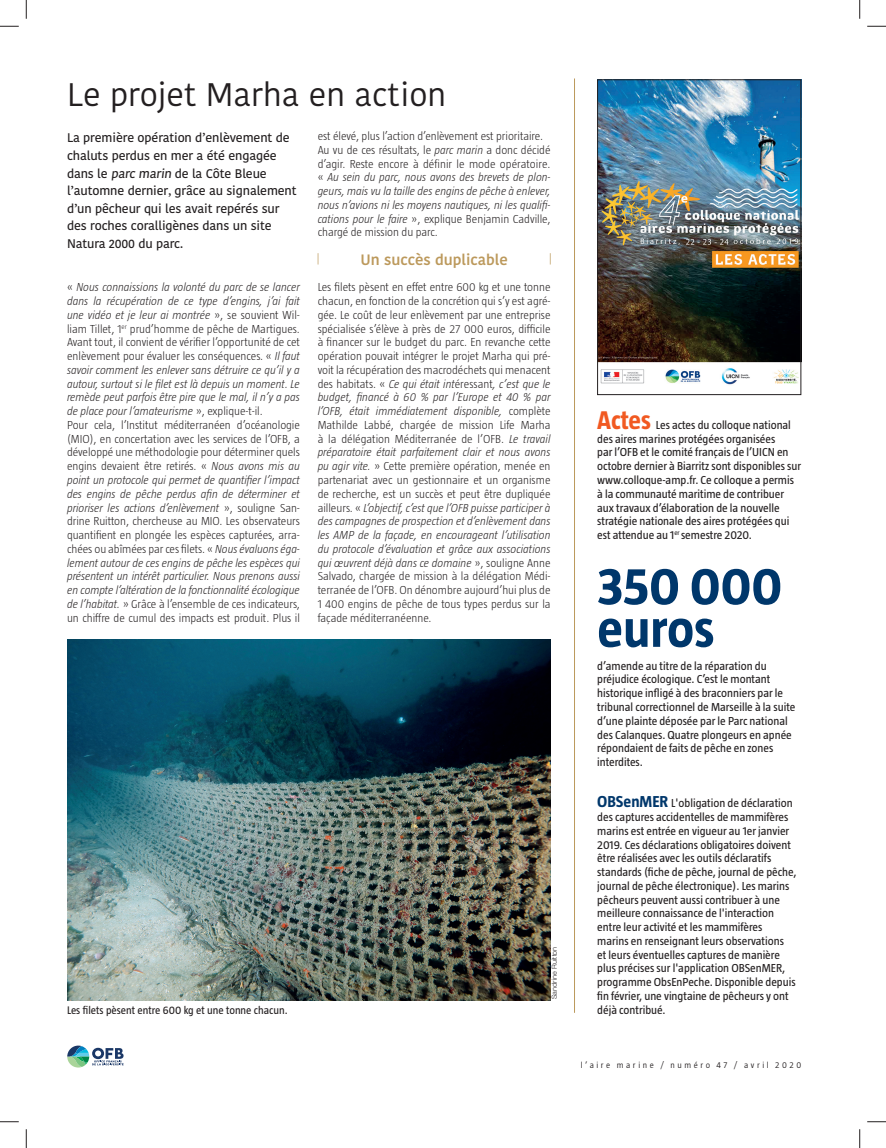
<style>
.page{position:relative;width:886px;height:1148px;background:#fff}
.page>*{position:absolute;margin:0;border:0;box-sizing:border-box;transform-origin:0 0}
.t1{font:700 53.75px/42.5px "Taz";color:#00376b}
.t2{font:32.5px "Kohinoor Devanagari";color:#231f20}
.t3{font:600 15px "Kohinoor Devanagari";color:#bc995c}
.t4{font:500 12.5px/17.5px "Kohinoor Devanagari";letter-spacing:-.01em;color:#231f20}
.t5{font:300 11.88px/13.8px "Taz";color:#231f20}
.t6{font:11.88px/13.8px "Taz";color:#231f20}
.t7{font:italic 300 11.88px/13.8px "Taz";letter-spacing:-.005em;color:#231f20}
.t8{font:11.25px "Taz";color:#231f20}
.t9{font:300 8.75px "Taz";letter-spacing:.295em;color:#231f20}
.t10{font:7.5px "Ouest France RCI Regular";color:#231f20}
.s1{font-style:normal}
.s2{font-style:italic}
.s3{font-weight:700;font-size:26.25px;color:#f15921}
.s4{font-weight:700;font-size:16.25px;color:#00376b}
</style>
<div class="page">
<svg style="left:67px;top:1045px;width:56px;height:22px"></svg>
<hr style="left:574px;top:78px;width:1px;height:934px;background:#bc995c">
<img style="left:599px;top:81px;width:199px;height:304px">
<div style="left:597px;top:79px;width:203px;height:316px;border:1px solid #231f20"></div>
<img style="left:67px;top:639px;width:483px;height:361px">
<svg style="left:0;top:25px;width:19px;height:2px"></svg>
<svg style="left:867px;top:25px;width:18px;height:2px"></svg>
<svg style="left:0;top:1121px;width:19px;height:1px"></svg>
<svg style="left:867px;top:1121px;width:18px;height:1px"></svg>
<svg style="left:25px;top:0;width:2px;height:19px"></svg>
<svg style="left:25px;top:1129px;width:2px;height:18px"></svg>
<svg style="left:859px;top:0;width:1px;height:19px"></svg>
<svg style="left:859px;top:1129px;width:1px;height:18px"></svg>
<h2 class="t2" style="left:67px;top:80px;width:380px">Le projet Marha en action</h2>
<p class="t4" style="left:67px;top:130px;width:231px">La première opération d’enlèvement de chaluts perdus en mer a été engagée dans le parc marin de la Côte Bleue l’automne dernier, grâce au signalement d’un pêcheur qui les avait repérés sur des roches coralligènes dans un site Natura 2000 du parc.</p>
<p class="t7" style="left:67px;top:281px;width:234px"><span class="s1">«</span> Nous connaissions la volonté du parc de se lancer dans la récupération de ce type d’engins, j’ai fait une vidéo et je leur ai montrée <span class="s1">», se souvient Wil&shy;liam Tillet, 1</span><sup>er</sup> <span class="s1">prud’homme de pêche de Martigues.<br>Avant tout, il convient de vérifier l’opportunité de cet enlèvement pour évaluer les conséquences. «</span> Il faut savoir comment les enlever sans détruire ce qu’il y a autour, surtout si le filet est là depuis un moment. Le remède peut parfois être pire que le mal, il n’y a pas de place pour l’amateurisme <span class="s1">», explique-t-il.<br>Pour cela, l’Institut méditerranéen d’océanologie (MIO), en concertation avec les services de l’OFB, a développé une méthodologie pour déterminer quels engins devaient être retirés. «</span> Nous avons mis au point un protocole qui permet de quantifier l’impact des engins de pêche perdus afin de déterminer et prioriser les actions d’enlèvement <span class="s1">», souligne San&shy;drine Ruitton, chercheuse au MIO. Les observateurs quantifient en plongée les espèces capturées, arra&shy;chées ou abîmées par ces filets. «</span> Nous évaluons éga&shy;lement autour de ces engins de pêche les espèces qui présentent un intérêt particulier. Nous prenons aussi en compte l’altération de la fonctionnalité écologique de l’habitat. <span class="s1">» Grâce à l’ensemble de ces indicateurs, un chiffre de cumul des impacts est produit. Plus il</span></p>
<p class="t5" style="left:317px;top:130px;width:234px">est élevé, plus l’action d’enlèvement est prioritaire.<br>Au vu de ces résultats, le <span class="s2">parc marin</span> a donc décidé d’agir. Reste encore à définir le mode opératoire. « <span class="s2">Au sein du parc, nous avons des brevets de plon&shy;geurs, mais vu la taille des engins de pêche à enlever, nous n’avions ni les moyens nautiques, ni les qualifi&shy;cations pour le faire</span> », explique Benjamin Cadville, chargé de mission du parc.</p>
<p class="t3" style="left:360px;top:253px;width:149px">Un succès duplicable</p>
<p class="t5" style="left:317px;top:281px;width:234px;text-align:justify">Les filets pèsent en effet entre 600 kg et une tonne chacun, en fonction de la concrétion qui s’y est agré&shy;gée. Le coût de leur enlèvement par une entreprise spécialisée s’élève à près de 27 000 euros, difficile à financer sur le budget du parc. En revanche cette opération pouvait intégrer le projet Marha qui pré&shy;voit la récupération des macrodéchets qui menacent des habitats. « <span class="s2">Ce qui était int</span>éressant<span class="s2">, c’est que le budget, financé à 60 % par l’Europe et 40 % par l’OFB, était immédiatement disponible,</span> complète Mathilde Labbé, chargée de mission Life Marha à la délégation Méditerranée de l’OFB. <span class="s2">Le travail préparatoire était parfaitement clair et nous avons pu agir vite.</span> » Cette première opération, menée en partenariat avec un gestionnaire et un organisme de recherche, est un succès et peut être dupliquée ailleurs. « <span class="s2">L’objectif, c’est que l’OFB puisse participer à des campagnes de prospection et d’enlèvement dans les AMP de la façade, en encourageant l’utilisation du protocole d’évaluation et grâce aux associations qui œuvrent déjà dans ce domaine</span> », souligne Anne Salvado, chargée de mission à la délégation Médi&shy;terranée de l’OFB. On dénombre aujourd’hui plus de 1 400 engins de pêche de tous types perdus sur la façade méditerranéenne.</p>
<p class="t8" style="left:67px;top:1005px;width:222px">Les filets pèsent entre 600 kg et une tonne chacun.</p>
<p class="t10" style="left:551px;top:998px;width:54px;rotate:-90deg">Sandrine Ruitton</p>
<p class="t6" style="left:597px;top:419px;width:205px"><span class="s3">Actes</span> Les actes du colloque national des aires marines protégées organisées<br>par l’OFB et le comité français de l’UICN en octobre dernier à Biarritz sont disponibles sur www.colloque-amp.fr. Ce colloque a permis à la communauté maritime de contribuer aux travaux d’élaboration de la nouvelle stratégie nationale des aires protégées qui est attendue au 1<sup>er</sup> semestre 2020.</p>
<h1 class="t1" style="left:597px;top:568px;width:186px">350 000 euros</h1>
<p class="t6" style="left:597px;top:659px;width:199px">d’amende au titre de la réparation du préjudice écologique. C’est le montant historique infligé à des braconniers par le tribunal correctionnel de Marseille à la suite d’une plainte déposée par le Parc national des Calanques. Quatre plongeurs en apnée répondaient de faits de pêche en zones interdites.</p>
<p class="t6" style="left:597px;top:797px;width:201px"><span class="s4">OBSenMER</span> L'obligation de déclaration des captures accidentelles de mammifères marins est entrée en vigueur au 1er janvier 2019. Ces déclarations obligatoires doivent être réalisées avec les outils déclaratifs standards (fiche de pêche, journal de pêche, journal de pêche électronique). Les marins pêcheurs peuvent aussi contribuer à une meilleure connaissance de l'interaction entre leur activité et les mammifères marins en renseignant leurs observations<br>et leurs éventuelles captures de manière plus précises sur l'application OBSenMER, programme ObsEnPeche. Disponible depuis fin février, une vingtaine de pêcheurs y ont déjà contribué.</p>
<p class="t9" style="left:580px;top:1061px;width:222px">l’aire marine / numéro 47 / avril 2020</p>
</div>
